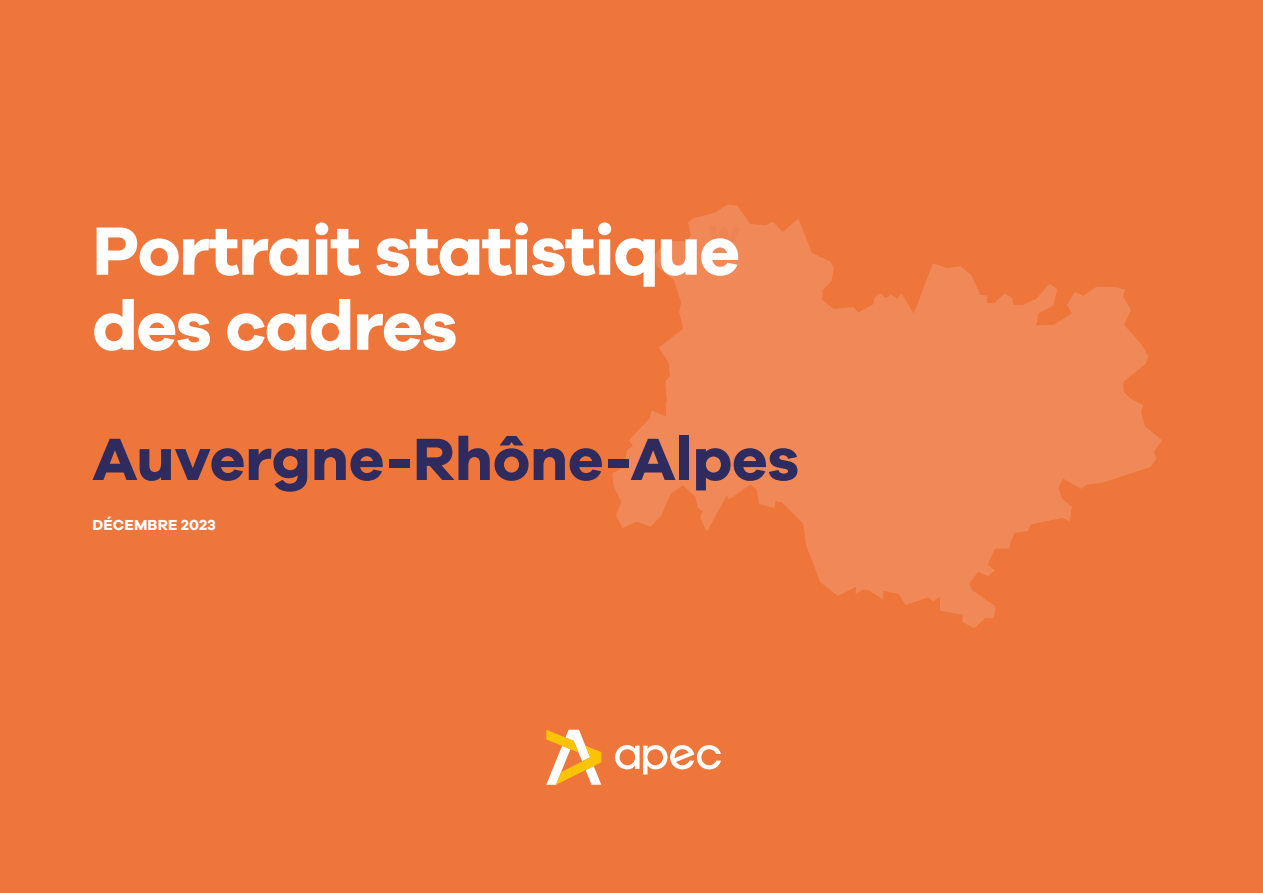
<style>
.page{position:relative;width:1263px;height:893px;background:#ee763b}
.page>*{position:absolute;margin:0;border:0;box-sizing:border-box;transform-origin:0 0}
.t1{font:700 70.5px/75px "Galano Grotesque";letter-spacing:-.02em;color:#fff}
.t2{font:700 61.5px "Galano Grotesque";color:#2f2b5f}
.t3{font:700 15px "Galano Grotesque";letter-spacing:.01em;color:#fff}
</style>
<div class="page">
<svg style="left:615px;top:745px;width:106px;height:29px"></svg>
<svg style="left:546px;top:730px;width:55px;height:55px"></svg>
<svg style="left:612px;top:205px;width:550px;height:423px;fill:#f08957"></svg>
<svg style="left:708px;top:225px;width:32px;height:22px"></svg>
<p class="t1" style="left:92px;top:211px;width:649px">Portrait statistique des cadres</p>
<p class="t2" style="left:92px;top:421px;width:708px">Auvergne-Rhône-Alpes</p>
<p class="t3" style="left:93px;top:516px;width:125px">DÉCEMBRE 2023</p>
</div>
